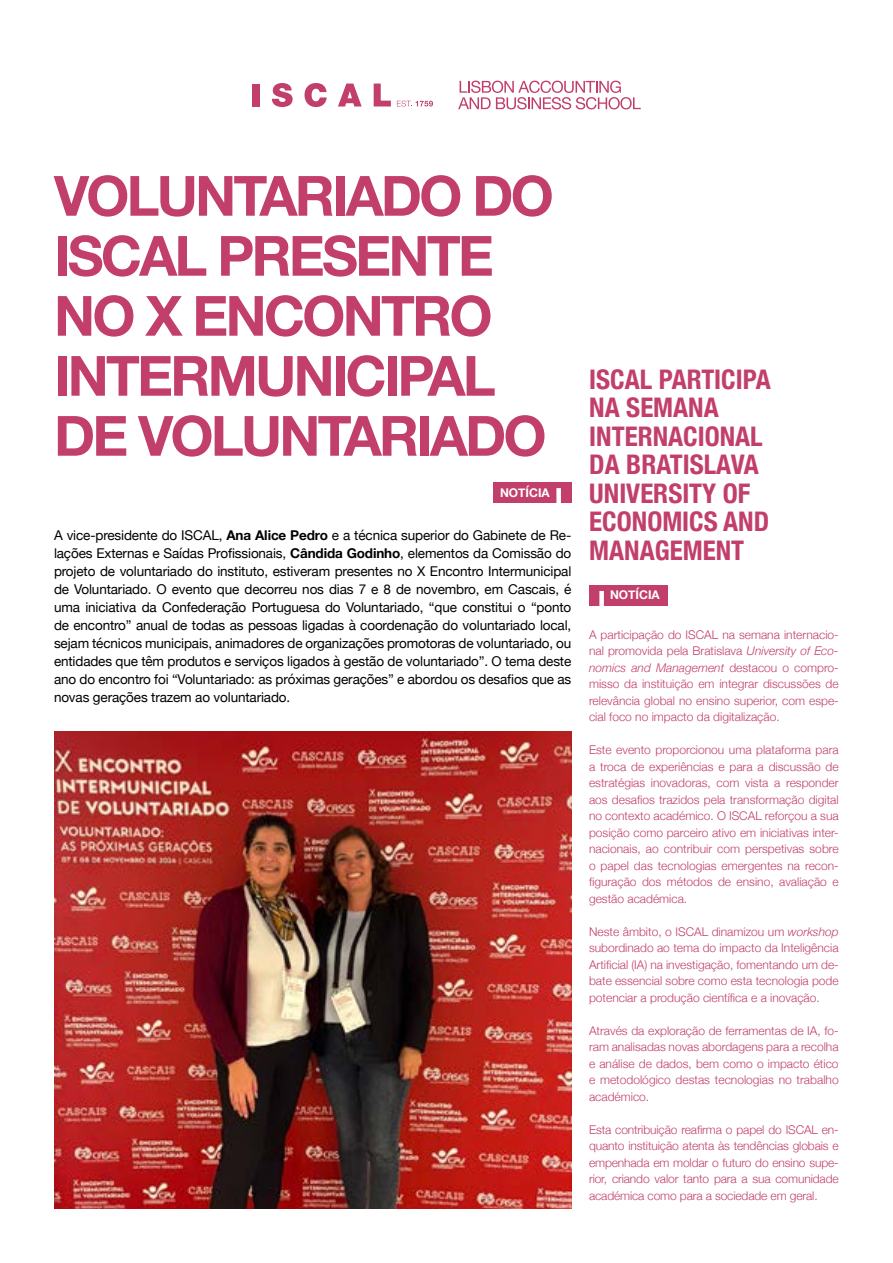
<style>
.page{position:relative;width:893px;height:1263px;background:#fff}
.page>*{position:absolute;margin:0;border:0;box-sizing:border-box;transform-origin:0 0}
.t1{font:700 55.5px/60px "Helvetica Neue";letter-spacing:-.05em;color:#c13f6a}
.t2{font:700 condensed 27px/28.5px "Helvetica Neue";color:#c13f6a}
.t3{font:13.5px/18px "Helvetica Neue";letter-spacing:-.01em;color:#000;text-align:justify}
.t4{font:300 12px/16.5px "Helvetica Neue";color:#c13f6a;text-align:justify}
.t5{font:700 12px "Helvetica Neue";color:#fff}
.s1{font-weight:700}
.s2{font-style:italic}
</style>
<div class="page">
<svg style="left:458px;top:81px;width:183px;height:28px"></svg>
<div style="left:252px;top:84px;width:7px;height:22px;background:#c13f6a"></div>
<svg style="left:272px;top:83px;width:21px;height:24px"></svg>
<svg style="left:305px;top:83px;width:22px;height:24px"></svg>
<svg style="left:338px;top:84px;width:24px;height:22px"></svg>
<svg style="left:374px;top:84px;width:17px;height:22px"></svg>
<svg style="left:397px;top:101px;width:36px;height:6px"></svg>
<div style="left:493px;top:482px;width:78px;height:21px;background:#c13f6a"></div>
<div style="left:556px;top:488px;width:5px;height:16px;background:#fff"></div>
<div style="left:589px;top:585px;width:78px;height:21px;background:#c13f6a"></div>
<div style="left:599px;top:591px;width:5px;height:16px;background:#fff"></div>
<img style="left:54px;top:731px;width:517px;height:478px">
<h1 class="t1" style="left:54px;top:167px;width:501px">VOLUNTARIADO DO<br>ISCAL PRESENTE<br>NO X ENCONTRO<br>INTERMUNICIPAL<br>DE VOLUNTARIADO</h1>
<p class="t5" style="left:500px;top:483px;width:51px">NOTÍCIA</p>
<p class="t3" style="left:54px;top:527px;width:519px">A vice-presidente do ISCAL, <span class="s1">Ana Alice Pedro</span> e a técnica superior do Gabinete de Re&shy;lações Externas e Saídas Profissionais, <span class="s1">Cândida Godinho</span>, elementos da Comissão do projeto de voluntariado do instituto, estiveram presentes no X Encontro Intermunicipal de Voluntariado. O evento que decorreu nos dias 7 e 8 de novembro, em Cascais, é uma iniciativa da Confederação Portuguesa do Voluntariado, “que constitui o “ponto de encontro” anual de todas as pessoas ligadas à coordenação do voluntariado local, sejam técnicos municipais, animadores de organizações promotoras de voluntariado, ou entidades que têm produtos e serviços ligados à gestão de voluntariado”. O tema deste ano do encontro foi “Voluntariado: as próximas gerações” e abordou os desafios que as novas gerações trazem ao voluntariado.</p>
<h2 class="t2" style="left:589px;top:363px;width:183px">ISCAL PARTICIPA<br>NA SEMANA<br>INTERNACIONAL<br>DA BRATISLAVA<br>UNIVERSITY OF<br>ECONOMICS AND<br>MANAGEMENT</h2>
<p class="t5" style="left:610px;top:586px;width:51px">NOTÍCIA</p>
<p class="t4" style="left:589px;top:625px;width:251px">A participação do ISCAL na semana internacio&shy;nal promovida pela Bratislava <span class="s2">University of Eco&shy;nomics and Management</span> destacou o compro&shy;misso da instituição em integrar discussões de relevância global no ensino superior, com espe&shy;cial foco no impacto da digitalização.</p>
<p class="t4" style="left:589px;top:741px;width:251px">Este evento proporcionou uma plataforma para a troca de experiências e para a discussão de estratégias inovadoras, com vista a responder aos desafios trazidos pela transformação digital no contexto académico. O ISCAL reforçou a sua posição como parceiro ativo em iniciativas inter&shy;nacionais, ao contribuir com perspetivas sobre o papel das tecnologias emergentes na recon&shy;figuração dos métodos de ensino, avaliação e gestão académica.</p>
<p class="t4" style="left:589px;top:922px;width:251px">Neste âmbito, o ISCAL dinamizou um <span class="s2">workshop </span>subordinado ao tema do impacto da Inteligência Artificial (IA) na investigação, fomentando um de&shy;bate essencial sobre como esta tecnologia pode potenciar a produção científica e a inovação.</p>
<p class="t4" style="left:589px;top:1021px;width:251px">Através da exploração de ferramentas de IA, fo&shy;ram analisadas novas abordagens para a recolha e análise de dados, bem como o impacto ético e metodológico destas tecnologias no trabalho académico.</p>
<p class="t4" style="left:589px;top:1120px;width:251px">Esta contribuição reafirma o papel do ISCAL en&shy;quanto instituição atenta às tendências globais e empenhada em moldar o futuro do ensino supe&shy;rior, criando valor tanto para a sua comunidade académica como para a sociedade em geral.</p>
</div>
